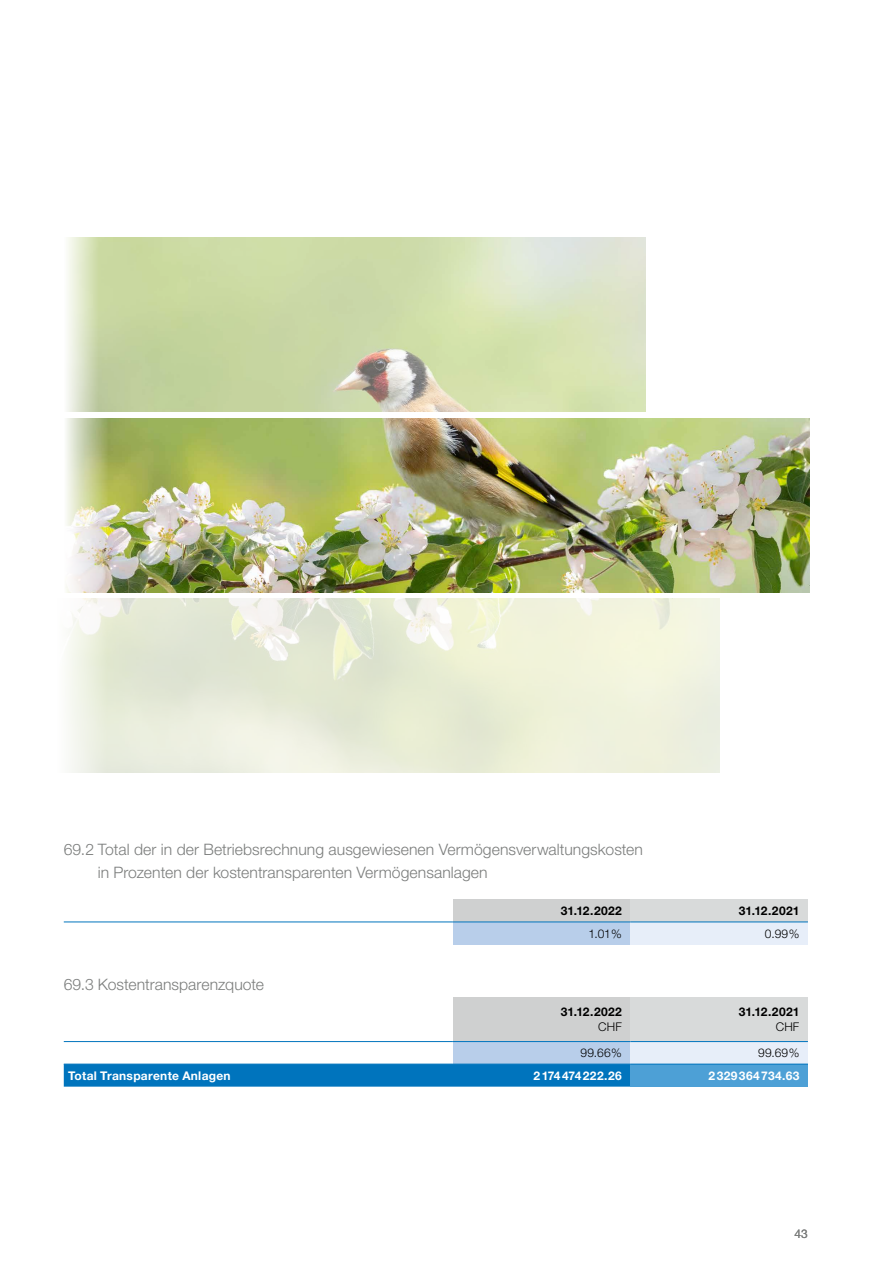
<style>
.page{position:relative;width:893px;height:1263px;background:#fff}
.page>*{position:absolute;margin:0;border:0;box-sizing:border-box;transform-origin:0 0}
.t1{font:300 15.75px/22.5px "Helvetica Neue LT Std";letter-spacing:.005em;color:#7b7d7c}
.t2{font:700 12px "Helvetica Neue LT Std";letter-spacing:.025em;color:#fff}
.t3{font:700 12px "Helvetica Neue LT Std";letter-spacing:.015em;color:#000}
.t4{font:300 12px "Helvetica Neue LT Std";letter-spacing:.015em;color:#000}
.t5{font:12px "Helvetica Neue LT Std";color:#7b7d7c}
</style>
<div class="page">
<div style="left:453px;top:899px;width:177px;height:23px;background:#cfd0d0"></div>
<div style="left:630px;top:899px;width:178px;height:23px;background:#d8dada"></div>
<div style="left:453px;top:922px;width:177px;height:22px;background:#b8ceea"></div>
<div style="left:630px;top:922px;width:178px;height:22px;background:#e7eef9"></div>
<hr style="left:64px;top:921px;width:389px;height:1px;background:#0074bd">
<hr style="left:453px;top:921px;width:177px;height:1px;background:#0074bd">
<hr style="left:630px;top:921px;width:178px;height:1px;background:#0074bd">
<div style="left:453px;top:997px;width:177px;height:44px;background:#cfd0d0"></div>
<div style="left:630px;top:997px;width:178px;height:44px;background:#d8dada"></div>
<div style="left:453px;top:1041px;width:177px;height:23px;background:#b8ceea"></div>
<div style="left:630px;top:1041px;width:178px;height:23px;background:#e7eef9"></div>
<div style="left:64px;top:1065px;width:566px;height:22px;background:#0074bd"></div>
<div style="left:630px;top:1064px;width:178px;height:23px;background:#4da0d6"></div>
<hr style="left:64px;top:1064px;width:389px;height:1px;background:#0074bd">
<hr style="left:453px;top:1064px;width:177px;height:1px;background:#0074bd">
<hr style="left:630px;top:1064px;width:178px;height:1px;background:#0074bd">
<hr style="left:64px;top:1041px;width:389px;height:1px;background:#0074bd">
<hr style="left:453px;top:1041px;width:177px;height:1px;background:#0074bd">
<hr style="left:630px;top:1041px;width:178px;height:1px;background:#0074bd">
<svg style="left:67px;top:237px;width:579px;height:175px;background:#cfdbae"></svg>
<img style="left:66px;top:418px;width:744px;height:175px">
<svg style="left:67px;top:598px;width:653px;height:175px;background:#eaedda"></svg>
<p class="t1" style="left:98px;top:838px;width:547px;text-indent:-34px">69.2 Total der in der Betriebsrechnung ausgewiesenen Vermögensverwaltungskosten in Prozenten der kostentransparenten Vermögensanlagen</p>
<p class="t3" style="left:561px;top:903px;width:63px">31.12.2022</p>
<p class="t3" style="left:739px;top:903px;width:62px">31.12.2021</p>
<p class="t4" style="left:588px;top:926px;width:35px">1.01%</p>
<p class="t4" style="left:765px;top:926px;width:36px">0.99%</p>
<p class="t1" style="left:64px;top:973px;width:202px">69.3 Kostentransparenzquote</p>
<p class="t3" style="left:561px;top:1004px;width:63px">31.12.2022</p>
<p class="t4" style="left:598px;top:1019px;width:25px">CHF</p>
<p class="t3" style="left:739px;top:1004px;width:62px">31.12.2021</p>
<p class="t4" style="left:776px;top:1019px;width:25px">CHF</p>
<p class="t4" style="left:581px;top:1045px;width:43px">99.66%</p>
<p class="t4" style="left:758px;top:1045px;width:43px">99.69%</p>
<p class="t2" style="left:68px;top:1068px;width:164px">Total Transparente Anlagen</p>
<p class="t2" style="left:533px;top:1068px;width:90px">2174474222.26</p>
<p class="t2" style="left:708px;top:1068px;width:92px">2329364734.63</p>
<p class="t5" style="left:794px;top:1226px;width:15px">43</p>
</div>
